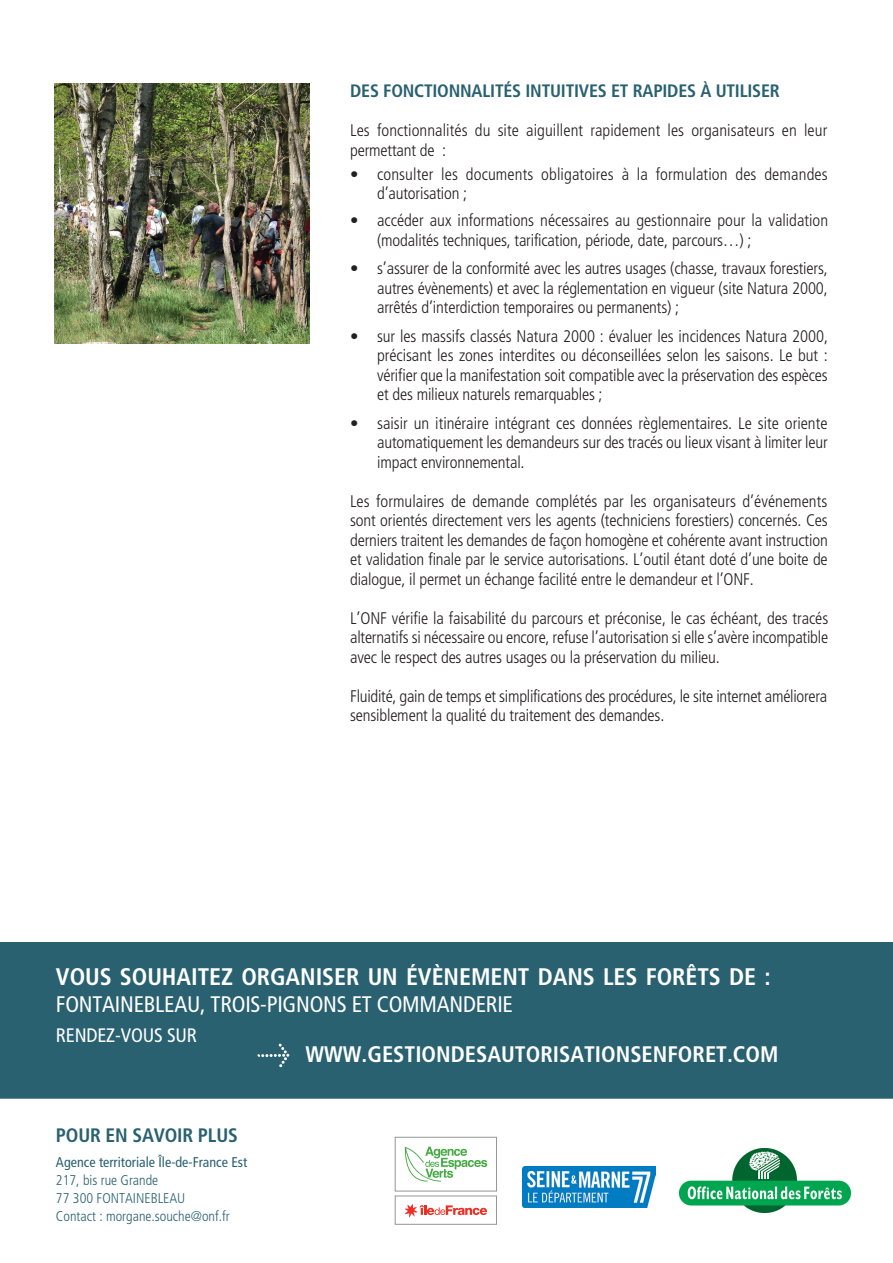
<style>
.page{position:relative;width:893px;height:1263px;background:#fff}
.page>*{position:absolute;margin:0;border:0;box-sizing:border-box;transform-origin:0 0}
.t1{font:700 condensed 24px "Frutiger LT Std";letter-spacing:-.005em;color:#fff}
.t2{font:condensed 22.5px "Frutiger LT Std";letter-spacing:-.01em;color:#fff}
.t3{font:700 condensed 22.5px "Frutiger LT Std";color:#fff}
.t4{font:700 condensed 19.5px "Frutiger LT Std";letter-spacing:-.01em;color:#296171}
.t5{font:condensed 19.5px "Frutiger LT Std";letter-spacing:-.01em;color:#fff}
.t6{font:700 condensed 18px "Frutiger LT Std";letter-spacing:-.01em;color:#296171}
.t7{font:300 condensed 16.8px/19.5px "Frutiger LT Std";letter-spacing:-.01em;color:#231f20;text-align:justify}
.t8{font:300 condensed 14.1px/18px "Frutiger LT Std";color:#296171}
.t9{font:condensed 14.1px "Frutiger LT Std";color:#296171}
</style>
<div class="page">
<img style="left:680px;top:1148px;width:171px;height:64px">
<div style="left:0;top:942px;width:893px;height:156px;background:#296171"></div>
<svg style="left:257px;top:1043px;width:32px;height:24px"></svg>
<img style="left:55px;top:84px;width:254px;height:259px">
<img style="left:523px;top:1167px;width:132px;height:41px">
<div style="left:395px;top:1196px;width:102px;height:28px;border:1px solid #939598"></div>
<div style="left:395px;top:1137px;width:102px;height:54px;border:1px solid #939598"></div>
<svg style="left:405px;top:1204px;width:82px;height:13px"></svg>
<svg style="left:405px;top:1147px;width:82px;height:34px"></svg>
<p class="t6" style="left:350px;top:80px;width:431px">DES FONCTIONNALITÉS INTUITIVES ET RAPIDES À UTILISER</p>
<p class="t7" style="left:350px;top:121px;width:479px">Les fonctionnalités du site aiguillent rapidement les organisateurs en leur permettant de :</p>
<p class="t7" style="left:377px;top:164px;width:452px;text-indent:-27px">• consulter les documents obligatoires à la formulation des demandes d’autorisation ;</p>
<p class="t7" style="left:377px;top:211px;width:453px;text-indent:-27px">• accéder aux informations nécessaires au gestionnaire pour la validation (modalités techniques, tarification, période, date, parcours…) ;</p>
<p class="t7" style="left:377px;top:259px;width:452px;text-indent:-27px">• s’assurer de la conformité avec les autres usages (chasse, travaux forestiers, autres évènements) et avec la réglementation en vigueur (site Natura 2000, arrêtés d’interdiction temporaires ou permanents) ;</p>
<p class="t7" style="left:377px;top:326px;width:452px;text-indent:-27px">• sur les massifs classés Natura 2000 : évaluer les incidences Natura 2000, précisant les zones interdites ou déconseillées selon les saisons. Le but : vérifier que la manifestation soit compatible avec la préservation des espèces et des milieux naturels remarquables ;</p>
<p class="t7" style="left:377px;top:413px;width:452px;text-indent:-27px">• saisir un itinéraire intégrant ces données règlementaires. Le site oriente automatiquement les demandeurs sur des tracés ou lieux visant à limiter leur impact environnemental.</p>
<p class="t7" style="left:350px;top:491px;width:479px">Les formulaires de demande complétés par les organisateurs d’événements sont orientés directement vers les agents (techniciens forestiers) concernés. Ces derniers traitent les demandes de façon homogène et cohérente avant instruction et validation finale par le service autorisations. L’outil étant doté d’une boite de dialogue, il permet un échange facilité entre le demandeur et l’ONF.</p>
<p class="t7" style="left:350px;top:608px;width:480px">L’ONF vérifie la faisabilité du parcours et préconise, le cas échéant, des tracés alternatifs si nécessaire ou encore, refuse l’autorisation si elle s’avère incompatible avec le respect des autres usages ou la préservation du milieu.</p>
<p class="t7" style="left:350px;top:686px;width:479px">Fluidité, gain de temps et simplifications des procédures, le site internet améliorera sensiblement la qualité du traitement des demandes.</p>
<h1 class="t1" style="left:56px;top:962px;width:497px">VOUS SOUHAITEZ ORGANISER UN ÉVÈNEMENT DANS</h1>
<h1 class="t1" style="left:603px;top:962px;width:12px">LES</h1>
<h1 class="t1" style="left:646px;top:962px;width:126px">FORÊTS DE :</h1>
<h2 class="t2" style="left:56px;top:991px;width:12px">FONTAINE</h2>
<h2 class="t2" style="left:144px;top:991px;width:78px">BLEAU, TROI</h2>
<h2 class="t2" style="left:251px;top:991px;width:60px">S-PIGNON</h2>
<h2 class="t2" style="left:337px;top:991px;width:67px">S ET COMMANDE</h2>
<h2 class="t2" style="left:486px;top:991px;width:29px">rie</h2>
<p class="t5" style="left:56px;top:1024px;width:142px">rendez-vous su r</p>
<p class="t4" style="left:56px;top:1123px;width:183px">POUR EN SAVOIR PLUS</p>
<p class="t9" style="left:56px;top:1154px;width:193px">Agence territoriale Île-de-France Est</p>
<p class="t8" style="left:56px;top:1171px;width:175px">217, bis rue Grande<br>77 300 FONTAI NEBLEAU<br>Contact : morgane.souche@onf.fr</p>
<h2 class="t3" style="left:305px;top:1040px;width:474px">WWW.GESTIONDESAUTORISATIONSENFORET.COM</h2>
</div>
